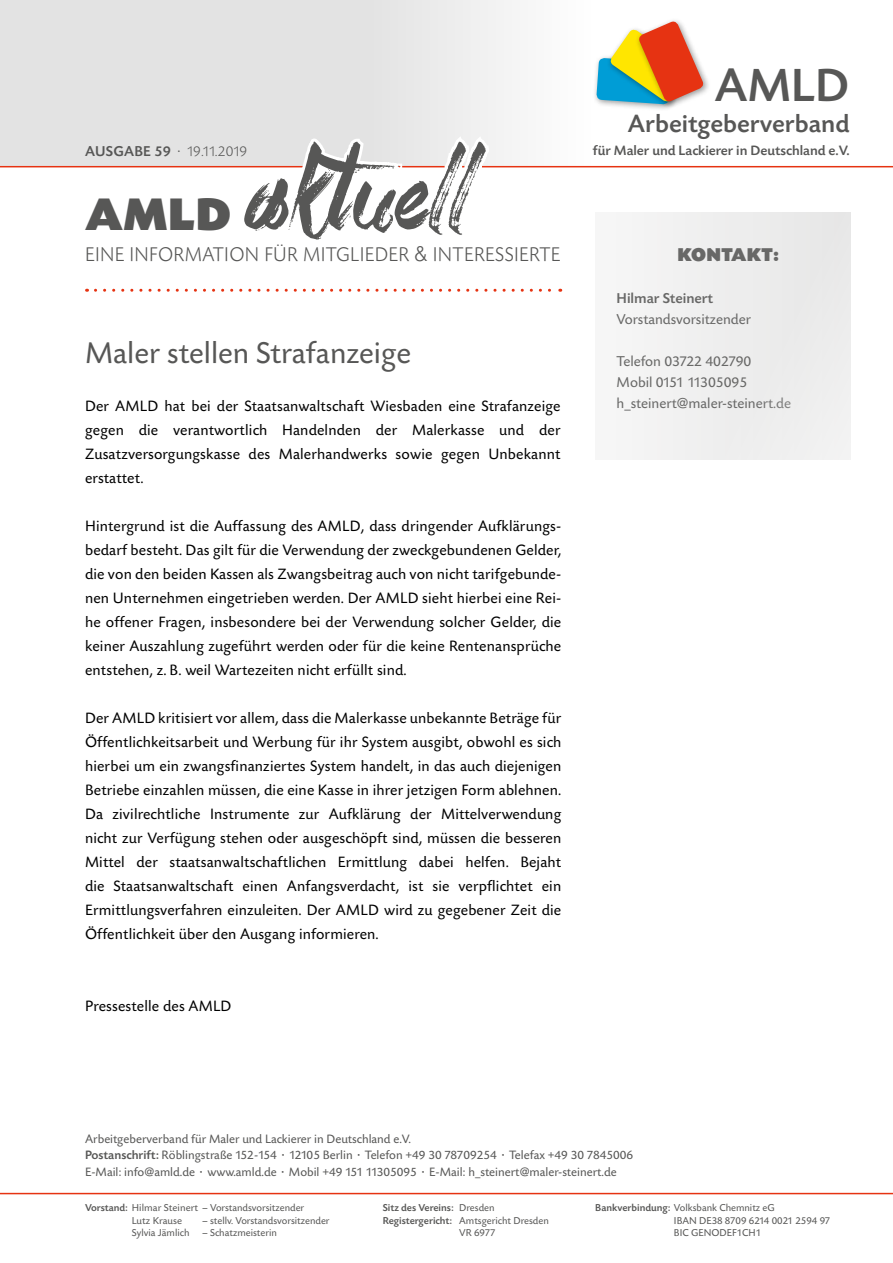
<style>
.page{position:relative;width:893px;height:1263px;background:#fff}
.page>*{position:absolute;margin:0;border:0;box-sizing:border-box;transform-origin:0 0}
.t1{font:118.5px "Art Brewery";letter-spacing:.015em;color:#575756;scale:1.05 1}
.t2{font:500 48.9px "Today SB";color:#575756}
.t3{font:900 48px "Today SB";color:#575756}
.t4{font:31.5px "Today SB";color:#575756}
.t5{font:500 25.95px "Today SB";color:#575756}
.t6{font:300 20.85px "Today SB";letter-spacing:.015em;color:#575756;scale:.95 1}
.t7{font:900 19.5px "Today SB";letter-spacing:.005em;color:#575756}
.t8{font:15.75px/24px "Today SB";letter-spacing:.01em;color:#000;text-align:justify}
.t9{font:15px/21px "Today SB";color:#575756}
.t10{font:300 15px "Today SB";letter-spacing:-.065em;color:#575756}
.t11{font:500 15px "Today SB";color:#575756}
.t12{font:500 14.25px "Today SB";color:#575756}
.t13{font:12.75px/16.5px "Today SB";color:#575756}
.t14{font:10.5px/12.6px "Today SB";color:#575756}
.t15{font:500 10.5px "Today SB";color:#575756}
.s1{font-weight:500}
.s2{font-family:"Helvetica"}
.s3{font-weight:400}
</style>
<div class="page">
<div style="left:0;top:0;width:591px;height:166px;background:linear-gradient(to right,#ddd,#f4f4f4)"></div>
<div style="left:635px;top:18px;width:76px;height:91px;background:#000;opacity:.4"></div>
<svg style="left:596px;top:20px;width:109px;height:85px"></svg>
<hr style="left:0;top:166px;width:893px;height:1px;background:#e63312">
<svg style="left:95px;top:289px;width:466px;height:3px"></svg>
<svg style="left:76px;top:132px;width:416px;height:36px"></svg>
<hr style="left:0;top:1193px;width:893px;height:1px;background:#e63312">
<div style="left:595px;top:213px;width:255px;height:246px;background:#efefef"></div>
<h1 class="t1" style="left:246px;top:141px;width:216px">aktuell</h1>
<p class="t10" style="left:85px;top:144px;width:164px"><span class="s1">AUSGABE 59</span> · 19.11.2019</p>
<h3 class="t3" style="left:85px;top:188px;width:148px">AMLD</h3>
<h3 class="t6" style="left:85px;top:244px;width:502px">EINE INFORMATION FÜR MITGLIEDER <span class="s2">&amp;</span> INTERESSIERTE</h3>
<h3 class="t4" style="left:85px;top:336px;width:328px">Maler stellen Strafanzeige</h3>
<p class="t8" style="left:85px;top:394px;width:477px">Der AMLD hat bei der Staatsanwaltschaft Wiesbaden eine Strafanzeige gegen die verantwortlich Handelnden der Malerkasse und der Zusatzversorgungskasse des Malerhandwerks sowie gegen Unbekannt erstattet.</p>
<p class="t8" style="left:85px;top:514px;width:478px">Hintergrund ist die Auffassung des AMLD, dass dringender Aufklärungs&shy;bedarf besteht. Das gilt für die Verwendung der zweckgebundenen Gelder, die von den beiden Kassen als Zwangsbeitrag auch von nicht tarifgebunde&shy;nen Unternehmen eingetrieben werden. Der AMLD sieht hierbei eine Rei&shy;he offener Fragen, insbesondere bei der Verwendung solcher Gelder, die keiner Auszahlung zugeführt werden oder für die keine Rentenansprüche entstehen, z. B. weil Wartezeiten nicht erfüllt sind.</p>
<p class="t8" style="left:85px;top:706px;width:478px">Der AMLD kritisiert vor allem, dass die Malerkasse unbekannte Beträge für Öffentlichkeitsarbeit und Werbung für ihr System ausgibt, obwohl es sich hierbei um ein zwangsfinanziertes System handelt, in das auch diejenigen Betriebe einzahlen müssen, die eine Kasse in ihrer jetzigen Form ablehnen.<br>Da zivilrechtliche Instrumente zur Aufklärung der Mittelverwendung nicht zur Verfügung stehen oder ausgeschöpft sind, müssen die besseren Mittel der staatsanwaltschaftlichen Ermittlung dabei helfen. Bejaht die Staatsanwaltschaft einen Anfangsverdacht, ist sie verpflichtet ein Ermittlungsverfahren einzuleiten. Der AMLD wird zu gegebener Zeit die Öffentlichkeit über den Ausgang informieren.</p>
<p class="t8" style="left:85px;top:994px;width:148px">Pressestelle des AMLD</p>
<h2 class="t2" style="left:715px;top:59px;width:136px">AMLD</h2>
<h3 class="t5" style="left:628px;top:109px;width:223px">Arbeitgeberverband</h3>
<p class="t12" style="left:593px;top:143px;width:258px">für Maler und Lackierer in Deutschland e.V.</p>
<p class="t7" style="left:677px;top:244px;width:103px">KONTAKT:</p>
<p class="t11" style="left:617px;top:290px;width:98px">Hilmar Steinert</p>
<p class="t9" style="left:617px;top:309px;width:136px">Vorstandsvorsitzender</p>
<p class="t9" style="left:617px;top:351px;width:176px">Telefon 03722 402790<br>Mobil 0151 11305095 h_steinert@maler-steinert.de</p>
<p class="t13" style="left:85px;top:1131px;width:549px">Arbeitgeberverband für Maler und Lackierer in Deutschland e.V.<br><span class="s1">Postanschrift:</span> Röblingstraße 152-154 · 12105 Berlin · Telefon +49 30 78709254 · Telefax +49 30 7845006<br>E-Mail: info@amld.de · www.amld.de · Mobil +49 151 11305095 · E-Mail: h_steinert@maler-steinert.de</p>
<p class="t14" style="left:132px;top:1202px;width:174px;text-indent:-47px"><span class="s1">Vorstand:</span> Hilmar Steinert – Vorstandsvorsitzender<br>Lutz Krause</p>
<p class="t15" style="left:383px;top:1202px;width:113px">Sitz des Vereins: <span class="s3">Dresden</span></p>
<p class="t14" style="left:383px;top:1214px;width:168px"><span class="s1">Registergericht:</span> Amtsgericht Dresden</p>
<p class="t14" style="left:459px;top:1227px;width:38px">VR 6977</p>
<p class="t14" style="left:674px;top:1202px;width:158px;text-indent:-79px"><span class="s1">Bankverbindung:</span> Volksbank Chemnitz eG<br>IBAN DE38 8709 6214 0021 2594 97<br>BIC GENODEF1CH1</p>
<p class="t14" style="left:132px;top:1214px;width:199px;text-indent:70px">– stellv. Vorstandsvorsitzender<br>Sylvia Jämlich – Schatzmeisterin</p>
</div>
